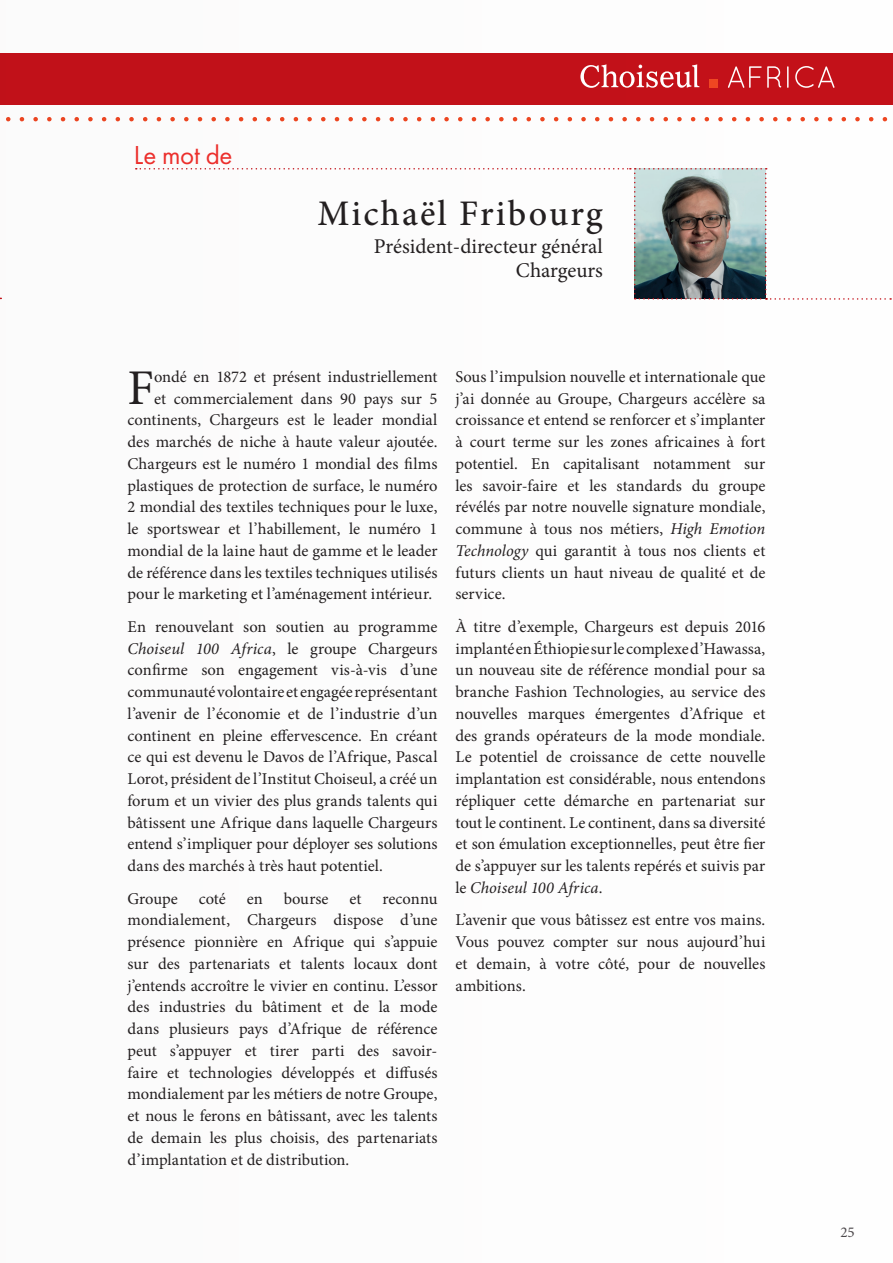
<style>
.page{position:relative;width:893px;height:1263px;background:#fff}
.page>*{position:absolute;margin:0;border:0;box-sizing:border-box;transform-origin:0 0}
.t1{font:49.95px "Minion Pro";color:#231f20}
.t2{font:500 36px "Minion Pro";letter-spacing:.055em;color:#231f20}
.t3{font:27px "Futura PT";letter-spacing:-.01em;color:#ec2f2c}
.t4{font:21px/24px "Minion Pro";color:#231f20;text-align:right}
.t5{font:16.5px/21.8px "Minion Pro";color:#231f20;text-align:justify}
.t6{font:15px "Minion Pro";color:#4c484b}
.s1{font-style:italic}
</style>
<div class="page">
<div style="left:0;top:53px;width:893px;height:51px;background:#c4121a"></div>
<svg style="left:728px;top:66px;width:107px;height:22px"></svg>
<div style="left:709px;top:79px;width:9px;height:9px;background:#ef4722"></div>
<svg style="left:580px;top:64px;width:119px;height:24px"></svg>
<svg style="left:6px;top:117px;width:882px;height:4px"></svg>
<svg style="left:136px;top:168px;width:755px;height:132px"></svg>
<h3 class="t3" style="left:134px;top:139px;width:100px">Le mot de</h3>
<h2 class="t2" style="left:317px;top:189px;width:287px">Michaël Fribourg</h2>
<p class="t4" style="left:374px;top:234px;width:230px">Président-directeur général<br>Chargeurs</p>
<h1 class="t1" style="left:128px;top:354px;width:28px">F</h1>
<p class="t5" style="left:154px;top:366px;width:285px">ondé en 1872 et présent industriellement</p>
<p class="t5" style="left:154px;top:388px;width:285px">et commercialement dans 90 pays sur 5</p>
<p class="t5" style="left:128px;top:409px;width:311px">continents, Chargeurs est le leader mondial</p>
<p class="t5" style="left:128px;top:431px;width:311px">des marchés de niche à haute valeur ajoutée.</p>
<p class="t5" style="left:128px;top:453px;width:311px">Chargeurs est le numéro 1 mondial des films</p>
<p class="t5" style="left:128px;top:475px;width:311px">plastiques de protection de surface, le numéro</p>
<p class="t5" style="left:128px;top:496px;width:311px">2 mondial des textiles techniques pour le luxe,</p>
<p class="t5" style="left:128px;top:518px;width:311px">le sportswear et l’habillement, le numéro 1</p>
<p class="t5" style="left:128px;top:540px;width:311px">mondial de la laine haut de gamme et le leader</p>
<p class="t5" style="left:128px;top:562px;width:311px">de référence dans les textiles techniques utilisés</p>
<p class="t5" style="left:128px;top:583px;width:306px">pour le marketing et l’aménagement intérieur.</p>
<p class="t5" style="left:128px;top:616px;width:311px">En renouvelant son soutien au programme <span class="s1">Choiseul 100 Africa</span>, le groupe Chargeurs confirme son engagement vis-à-vis d’une communauté volontaire et engagée représentant l’avenir de l’économie et de l’industrie d’un continent en pleine effervescence. En créant ce qui est devenu le Davos de l’Afrique, Pascal Lorot, président de l’Institut Choiseul, a créé un forum et un vivier des plus grands talents qui bâtissent une Afrique dans laquelle Chargeurs entend s’impliquer pour déployer ses solutions dans des marchés à très haut potentiel.</p>
<p class="t5" style="left:128px;top:888px;width:52px">Groupe</p>
<p class="t5" style="left:199px;top:888px;width:29px">coté</p>
<p class="t5" style="left:247px;top:888px;width:17px">en</p>
<p class="t5" style="left:284px;top:888px;width:46px">bourse</p>
<p class="t5" style="left:350px;top:888px;width:14px">et</p>
<p class="t5" style="left:128px;top:888px;width:311px;text-indent:255px">reconnu mondialement, Chargeurs dispose d’une présence pionnière en Afrique qui s’appuie sur des partenariats et talents locaux dont j’entends accroître le vivier en continu. L’essor des industries du bâtiment et de la mode dans plusieurs pays d’Afrique de référence peut s’appuyer et tirer parti des savoir&shy;faire et technologies développés et diffusés mondialement par les métiers de notre Groupe, et nous le ferons en bâtissant, avec les talents de demain les plus choisis, des partenariats d’implantation et de distribution.</p>
<p class="t5" style="left:455px;top:366px;width:311px">Sous l’impulsion nouvelle et internationale que j’ai donnée au Groupe, Chargeurs accélère sa croissance et entend se renforcer et s’implanter à court terme sur les zones africaines à fort potentiel. En capitalisant notamment sur les savoir-faire et les standards du groupe révélés par notre nouvelle signature mondiale, commune à tous nos métiers, <span class="s1">High Emotion Technology</span> qui garantit à tous nos clients et futurs clients un haut niveau de qualité et de service.</p>
<p class="t5" style="left:455px;top:616px;width:311px">À titre d’exemple, Chargeurs est depuis 2016 implanté en Éthiopie sur le complexe d’Hawassa, un nouveau site de référence mondial pour sa branche Fashion Technologies, au service des nouvelles marques émergentes d’Afrique et des grands opérateurs de la mode mondiale.<br>Le potentiel de croissance de cette nouvelle implantation est considérable, nous entendons répliquer cette démarche en partenariat sur tout le continent. Le continent, dans sa diversité et son émulation exceptionnelles, peut être fier de s’appuyer sur les talents repérés et suivis par le <span class="s1">Choiseul 100 Africa</span>.</p>
<p class="t5" style="left:455px;top:909px;width:311px">L’avenir que vous bâtissez est entre vos mains.<br>Vous pouvez compter sur nous aujourd’hui et demain, à votre côté, pour de nouvelles ambitions.</p>
<p class="t6" style="left:840px;top:1222px;width:16px">25</p>
</div>
